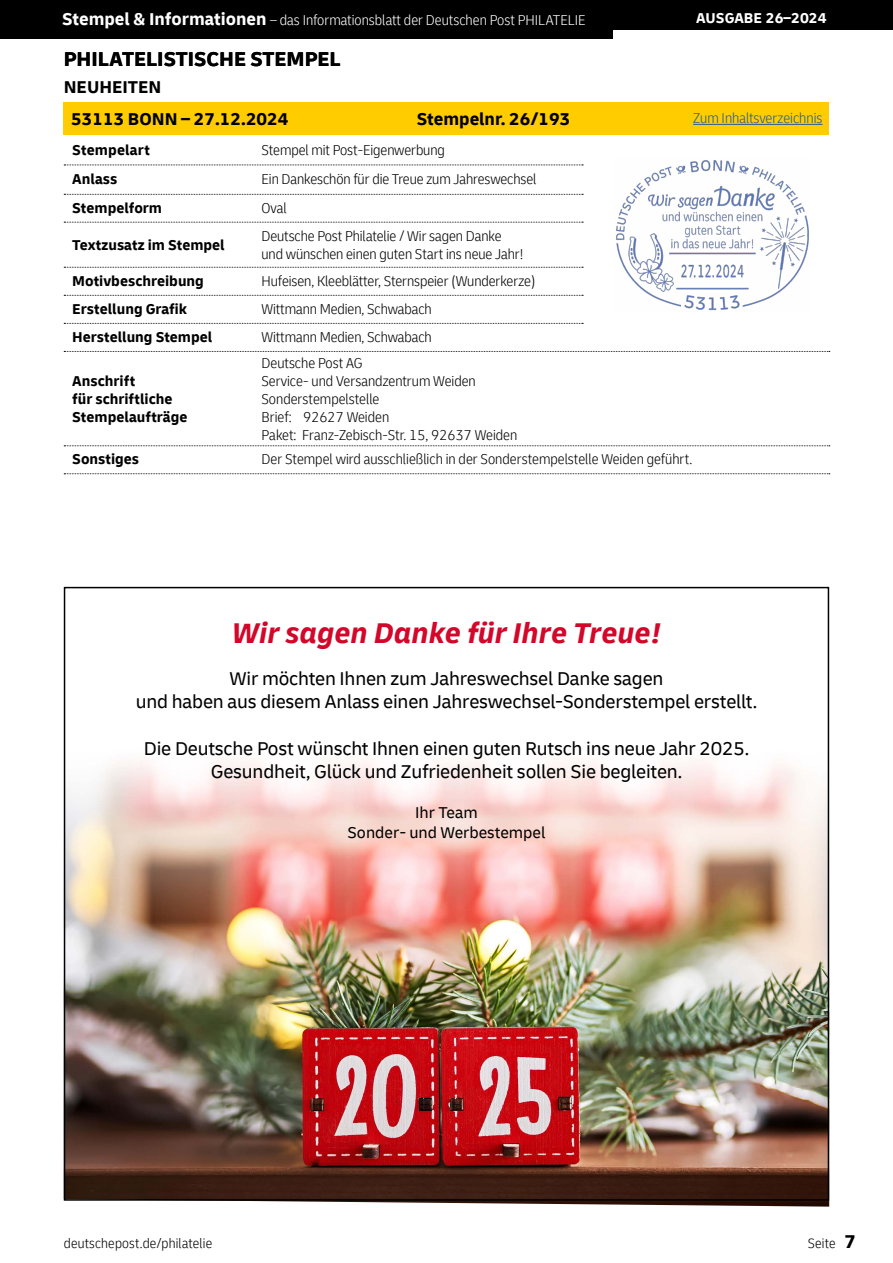
<style>
.page{position:relative;width:893px;height:1263px;background:#fff}
.page>*{position:absolute;margin:0;border:0;box-sizing:border-box;transform-origin:0 0}
.t1{font:italic 700 30px "Delivery";color:#d3072a}
.t2{font:700 21px "Delivery";color:#000}
.t3{font:19.5px/23.4px "Delivery";letter-spacing:-.01em;color:#000;text-align:center}
.t4{font:700 18px "Delivery";color:#000}
.t5{font:16.5px/19.8px "Delivery";color:#000;text-align:center}
.t6{font:300 condensed 15px/18px "Delivery";letter-spacing:-.005em;color:#000}
.t7{font:700 15px/28px "Delivery";color:#000}
.t8{font:300 condensed 15px "Delivery";color:#fff}
.t9{font:300 condensed 15px "Delivery";color:#275b9b}
.t10{font:700 15px "Delivery";color:#fff}
.t11{font:300 condensed 14.25px "Delivery";letter-spacing:.015em;color:#000}
.s1{font-weight:700;font-stretch:normal;font-size:18px}
.s2{font-weight:700;font-stretch:normal;font-size:19.5px}
</style>
<div class="page">
<div style="left:0;top:0;width:893px;height:30px;background:#000"></div>
<div style="left:0;top:0;width:612px;height:38px;background:#000"></div>
<div style="left:64px;top:102px;width:765px;height:32px;background:#fc0"></div>
<svg style="left:64px;top:165px;width:519px;height:1px"></svg>
<svg style="left:64px;top:194px;width:519px;height:1px"></svg>
<svg style="left:64px;top:222px;width:519px;height:1px"></svg>
<svg style="left:64px;top:267px;width:519px;height:1px"></svg>
<svg style="left:64px;top:295px;width:519px;height:1px"></svg>
<svg style="left:64px;top:323px;width:519px;height:1px"></svg>
<svg style="left:64px;top:351px;width:766px;height:1px"></svg>
<svg style="left:64px;top:445px;width:766px;height:1px"></svg>
<img style="left:616px;top:160px;width:193px;height:151px">
<svg style="left:64px;top:473px;width:766px;height:1px"></svg>
<img style="left:67px;top:760px;width:762px;height:446px">
<hr style="left:693px;top:124px;width:129px;height:1px;background:#275b9b">
<p class="t8" style="left:62px;top:12px;width:525px"><span class="s1">Stempel &amp; Informationen</span> – das Informationsblatt der Deutschen Post PHILATELIE</p>
<p class="t10" style="left:696px;top:9px;width:132px">AUSGABE 26–2024</p>
<h2 class="t2" style="left:64px;top:46px;width:278px">PHILATELISTISCHE STEMPEL</h2>
<p class="t4" style="left:64px;top:76px;width:99px">NEUHEITEN</p>
<p class="t4" style="left:71px;top:108px;width:219px">53113 BONN – 27.12.2024</p>
<p class="t4" style="left:417px;top:108px;width:155px">Stempelnr. 26/193</p>
<p class="t7" style="left:72px;top:136px;width:79px;line-height:29px">Stempelart<br>Anlass</p>
<p class="t6" style="left:261px;top:136px;width:276px;line-height:29px">Stempel mit Post-Eigenwerbung<br>Ein Dankeschön für die Treue zum Jahreswechsel</p>
<p class="t7" style="left:72px;top:194px;width:91px">Stempelform</p>
<p class="t7" style="left:72px;top:231px;width:154px">Textzusatz im Stempel</p>
<p class="t7" style="left:72px;top:267px;width:141px">Motivbeschreibung<br>Erstellung Grafik<br>Herstellung Stempel</p>
<p class="t7" style="left:72px;top:372px;width:117px;line-height:18px">Anschrift<br>für schriftliche<br>Stempelaufträge</p>
<p class="t6" style="left:261px;top:195px;width:242px;line-height:27.2px">Oval<br>Deutsche Post Philatelie / Wir sagen Danke</p>
<p class="t6" style="left:261px;top:240px;width:276px;line-height:27.9px">und wünschen einen guten Start ins neue Jahr!<br>Hufeisen, Kleeblätter, Sternspeier (Wunderkerze)<br>Wittmann Medien, Schwabach<br>Wittmann Medien, Schwabach</p>
<p class="t6" style="left:261px;top:354px;width:257px">Deutsche Post AG<br>Service- und Versandzentrum Weiden<br>Sonderstempelstelle<br>Brief: 92627 Weiden<br>Paket: Franz-Zebisch-Str. 15, 92637 Weiden</p>
<p class="t9" style="left:693px;top:109px;width:131px">Zum Inhaltsverzeichnis</p>
<p class="t7" style="left:72px;top:445px;width:68px">Sonstiges</p>
<p class="t6" style="left:261px;top:450px;width:432px">Der Stempel wird ausschließlich in der Sonderstempelstelle Weiden geführt.</p>
<h1 class="t1" style="left:232px;top:614px;width:431px">Wir sagen Danke für Ihre Treue!</h1>
<h3 class="t3" style="left:136px;top:666px;width:623px">Wir möchten Ihnen zum Jahreswechsel Danke sagen<br>und haben aus diesem Anlass einen Jahreswechsel-Sonderstempel erstellt.</h3>
<h3 class="t3" style="left:144px;top:737px;width:607px">Die Deutsche Post wünscht Ihnen einen guten Rutsch ins neue Jahr 2025.<br>Gesundheit, Glück und Zufriedenheit sollen Sie begleiten.</h3>
<p class="t5" style="left:348px;top:802px;width:199px">Ihr Team<br>Sonder- und Werbestempel</p>
<p class="t11" style="left:64px;top:1235px;width:150px">deutschepost.de/philatelie</p>
<p class="t11" style="left:808px;top:1235px;width:50px">Seite <span class="s2">7</span></p>
</div>
